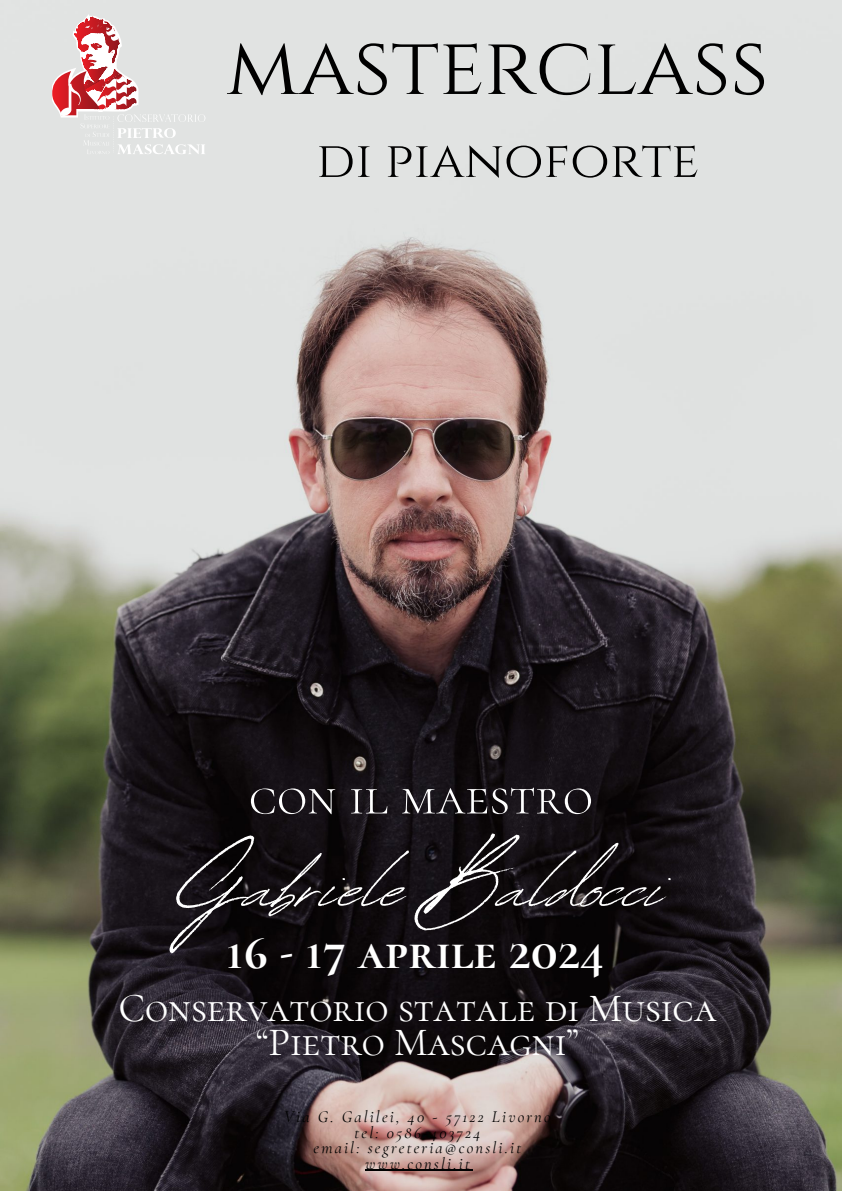
<style>
.page{position:relative;width:842px;height:1191px;background:#fff}
.page>*{position:absolute;margin:0;border:0;box-sizing:border-box;transform-origin:0 0}
.t1{font:110.1px "Revive 80 Signature";color:#fff}
.t2{font:82.4px "Cinzel";color:#000}
.t3{font:300 52px "Cormorant SC";color:#fff}
.t4{font:51px "Cinzel";color:#000}
.t5{font:700 49.6px "Cormorant SC";color:#fff}
.t6{font:40px/33.5px "Cormorant SC";color:#fff;text-align:center}
.t7{font:italic 16.5px "Cormorant Garamond";letter-spacing:.13em;color:#000}
</style>
<div class="page">
<img style="left:0;top:0;width:842px;height:1190px">
<svg style="left:52px;top:8px;width:154px;height:152px;background:#e1cdcd"></svg>
<hr style="left:365px;top:1169px;width:107px;height:1px;background:#000">
<p class="t2" style="left:226px;top:14px;width:544px">MASTERCLASS</p>
<p class="t4" style="left:316px;top:127px;width:384px">DI PIANOFORTE</p>
<h3 class="t3" style="left:249px;top:765px;width:346px">con il maestro</h3>
<h3 class="t1" style="left:176px;top:803px;width:490px">Gabriele Baldocci</h3>
<h1 class="t5" style="left:226px;top:922px;width:379px">16 - 17 aprile 2024</h1>
<h2 class="t6" style="left:118px;top:991px;width:600px">Conservatorio statale di Musica “Pietro Mascagni”</h2>
<h4 class="t7" style="left:284px;top:1106px;width:268px">Via G. Galilei, 40 - 57122 Livorno</h4>
<p class="t7" style="left:355px;top:1122px;width:127px">tel: 0586-403724</p>
<p class="t7" style="left:314px;top:1137px;width:209px">email: segreteria@consli.it</p>
<p class="t7" style="left:365px;top:1153px;width:106px">www.consli.it</p>
</div>
